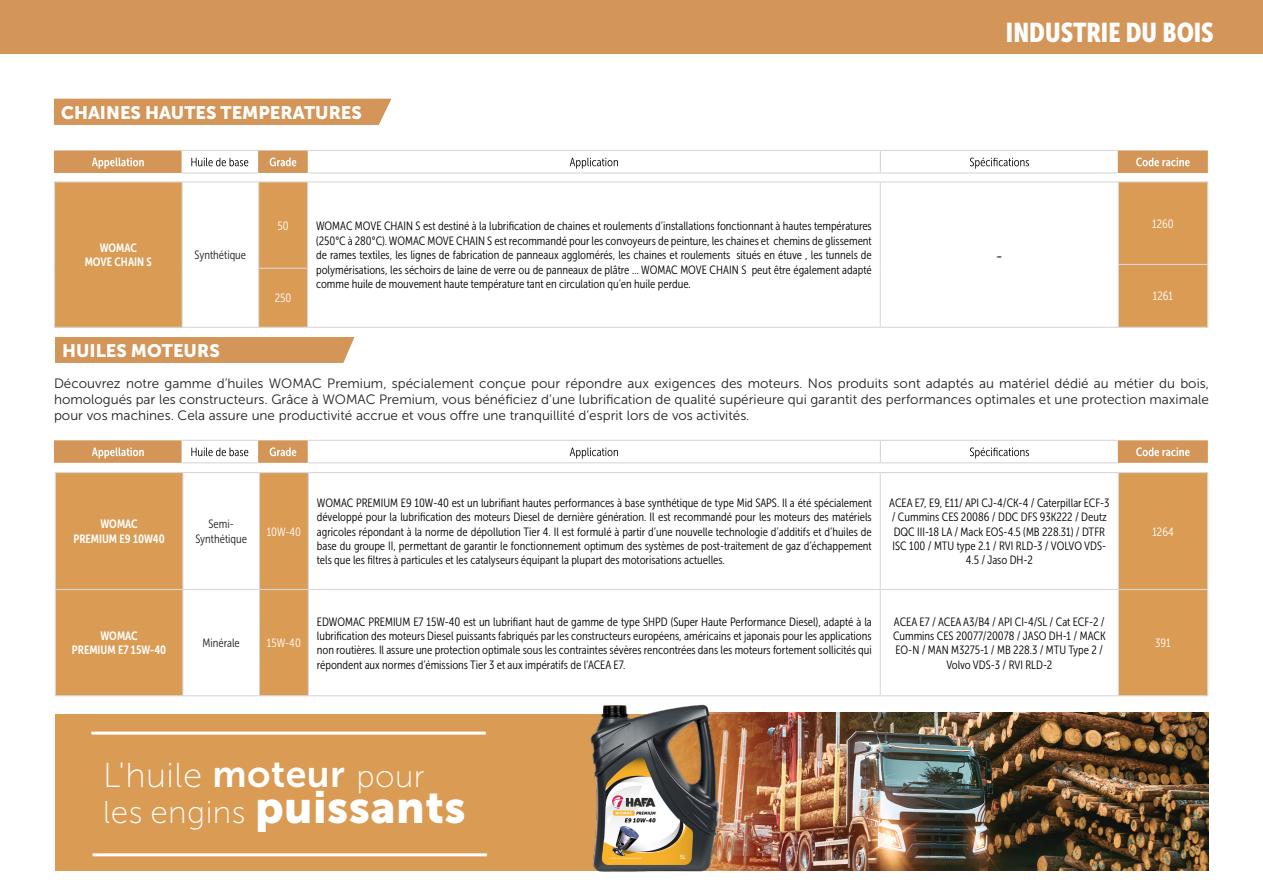
<style>
.page{position:relative;width:1263px;height:893px;background:#fff}
.page>*{position:absolute;margin:0;border:0;box-sizing:border-box;transform-origin:0 0}
.t1{font:34.5px "Museo Sans 100";letter-spacing:.015em;color:#fff}
.t2{font:31.5px "Museo Sans 100";letter-spacing:.015em;color:#fff}
.t3{font:27px "Museo Sans Cond 900";color:#fff}
.t4{font:18px "Museo Sans 900";color:#fff}
.t5{font:18px "Minion Pro";color:#000001}
.t6{font:13.5px/16.2px "Museo Sans 300";color:#231f20;text-align:justify}
.t7{font:12px/14.4px "Museo Sans Cond 300";color:#000;text-align:justify}
.t8{font:12px "Museo Sans Cond 700";color:#fff}
.t9{font:12px "Museo Sans Cond 300";color:#231f20}
.t10{font:12px "Museo Sans Cond 300";color:#fff}
.s1{font-family:"Museo Sans 700";font-size:37.5px}
.s2{font-size:31.5px}
.s3{font-family:"Museo Sans 900";font-size:45px}
</style>
<div class="page">
<div style="left:0;top:0;width:1263px;height:53px;background:#d39558"></div>
<hr style="left:182px;top:172px;width:76px;height:2px;background:#d8d8d8">
<hr style="left:308px;top:172px;width:572px;height:2px;background:#d8d8d8">
<hr style="left:880px;top:172px;width:238px;height:2px;background:#d8d8d8">
<svg style="left:54px;top:150px;width:1154px;height:23px"></svg>
<svg style="left:54px;top:440px;width:1154px;height:23px"></svg>
<div style="left:55px;top:182px;width:127px;height:145px;background:#da9b54"></div>
<hr style="left:54px;top:181px;width:128px;height:1px;background:#d8d8d8">
<hr style="left:182px;top:181px;width:77px;height:1px;background:#d8d8d8">
<hr style="left:259px;top:181px;width:49px;height:1px;background:#d8d8d8">
<hr style="left:308px;top:181px;width:572px;height:1px;background:#d8d8d8">
<hr style="left:880px;top:181px;width:238px;height:1px;background:#d8d8d8">
<hr style="left:1118px;top:181px;width:90px;height:1px;background:#d8d8d8">
<hr style="left:182px;top:327px;width:77px;height:1px;background:#d8d8d8">
<hr style="left:308px;top:327px;width:572px;height:1px;background:#d8d8d8">
<hr style="left:880px;top:327px;width:238px;height:1px;background:#d8d8d8">
<hr style="left:54px;top:182px;width:1px;height:82px;background:#d8d8d8">
<hr style="left:54px;top:268px;width:1px;height:59px;background:#d8d8d8">
<hr style="left:182px;top:182px;width:1px;height:82px;background:#d8d8d8">
<hr style="left:880px;top:182px;width:1px;height:82px;background:#d8d8d8">
<div style="left:258px;top:182px;width:50px;height:145px;background:#da9b54"></div>
<div style="left:1118px;top:182px;width:90px;height:145px;background:#da9b54"></div>
<hr style="left:182px;top:268px;width:1px;height:59px;background:#d8d8d8">
<hr style="left:258px;top:269px;width:1px;height:58px;background:#d8d8d8">
<hr style="left:307px;top:269px;width:1px;height:58px;background:#d8d8d8">
<hr style="left:880px;top:268px;width:1px;height:59px;background:#d8d8d8">
<hr style="left:1118px;top:268px;width:1px;height:59px;background:#d8d8d8">
<hr style="left:1207px;top:268px;width:1px;height:59px;background:#d8d8d8">
<hr style="left:54px;top:327px;width:128px;height:1px;background:#d8d8d8">
<hr style="left:258px;top:268px;width:50px;height:1px;background:#d8d8d8">
<hr style="left:259px;top:327px;width:49px;height:1px;background:#d8d8d8">
<hr style="left:1118px;top:264px;width:90px;height:1px;background:#d8d8d8">
<hr style="left:1118px;top:327px;width:90px;height:1px;background:#d8d8d8">
<div style="left:55px;top:337px;width:299px;height:26px;background:#d39558"></div>
<div style="left:56px;top:473px;width:126px;height:222px;background:#da9b54"></div>
<div style="left:260px;top:473px;width:48px;height:222px;background:#da9b54"></div>
<div style="left:1119px;top:473px;width:88px;height:222px;background:#da9b54"></div>
<hr style="left:55px;top:472px;width:128px;height:1px;background:#d8d8d8">
<hr style="left:183px;top:472px;width:76px;height:1px;background:#d8d8d8">
<hr style="left:259px;top:472px;width:49px;height:1px;background:#d8d8d8">
<hr style="left:308px;top:472px;width:572px;height:1px;background:#d8d8d8">
<hr style="left:880px;top:472px;width:238px;height:1px;background:#d8d8d8">
<hr style="left:1118px;top:472px;width:90px;height:1px;background:#d8d8d8">
<hr style="left:183px;top:589px;width:76px;height:1px;background:#d8d8d8">
<hr style="left:259px;top:589px;width:49px;height:1px;background:#d8d8d8">
<hr style="left:308px;top:589px;width:572px;height:1px;background:#d8d8d8">
<hr style="left:880px;top:589px;width:238px;height:1px;background:#d8d8d8">
<hr style="left:1118px;top:589px;width:90px;height:1px;background:#d8d8d8">
<hr style="left:183px;top:695px;width:76px;height:1px;background:#d8d8d8">
<hr style="left:259px;top:695px;width:49px;height:1px;background:#d8d8d8">
<hr style="left:308px;top:695px;width:572px;height:1px;background:#d8d8d8">
<hr style="left:880px;top:695px;width:238px;height:1px;background:#d8d8d8">
<hr style="left:1118px;top:695px;width:90px;height:1px;background:#d8d8d8">
<hr style="left:55px;top:473px;width:1px;height:116px;background:#d8d8d8">
<hr style="left:182px;top:473px;width:1px;height:116px;background:#d8d8d8">
<hr style="left:259px;top:473px;width:1px;height:116px;background:#d8d8d8">
<hr style="left:308px;top:473px;width:1px;height:116px;background:#d8d8d8">
<hr style="left:880px;top:473px;width:1px;height:116px;background:#d8d8d8">
<hr style="left:1118px;top:473px;width:1px;height:116px;background:#d8d8d8">
<hr style="left:1207px;top:473px;width:1px;height:116px;background:#d8d8d8">
<hr style="left:259px;top:590px;width:1px;height:105px;background:#d8d8d8">
<hr style="left:308px;top:590px;width:1px;height:105px;background:#d8d8d8">
<hr style="left:880px;top:590px;width:1px;height:105px;background:#d8d8d8">
<hr style="left:1118px;top:590px;width:1px;height:105px;background:#d8d8d8">
<hr style="left:1207px;top:590px;width:1px;height:105px;background:#d8d8d8">
<hr style="left:55px;top:589px;width:128px;height:1px;background:#d8d8d8">
<hr style="left:55px;top:590px;width:1px;height:105px;background:#d8d8d8">
<hr style="left:182px;top:590px;width:1px;height:105px;background:#d8d8d8">
<hr style="left:55px;top:695px;width:128px;height:1px;background:#d8d8d8">
<div style="left:54px;top:99px;width:337px;height:26px;background:#d39558"></div>
<div style="left:55px;top:714px;width:1030px;height:156px;background:#da9b54"></div>
<img style="left:749px;top:713px;width:460px;height:157px">
<img style="left:572px;top:704px;width:177px;height:168px">
<hr style="left:93px;top:853px;width:394px;height:3px;background:#fff">
<hr style="left:91px;top:732px;width:395px;height:3px;background:#fff">
<p class="t4" style="left:61px;top:102px;width:302px">CHAINES HAUTES TEMPERATURES</p>
<p class="t3" style="left:1006px;top:17px;width:209px">INDUSTRIE DU BOIS</p>
<p class="t8" style="left:100px;top:241px;width:39px">WOMAC</p>
<p class="t8" style="left:85px;top:255px;width:69px">MOVE CHAIN S</p>
<p class="t9" style="left:195px;top:248px;width:53px">Synthétique</p>
<p class="t10" style="left:1152px;top:217px;width:23px">1260</p>
<p class="t10" style="left:278px;top:219px;width:13px">50</p>
<p class="t7" style="left:316px;top:219px;width:557px">WOMAC MOVE CHAIN S est destiné à la lubrification de chaines et roulements d’installations fonctionnant à hautes températures (250°C à 280°C). WOMAC MOVE CHAIN S est recommandé pour les convoyeurs de peinture, les chaines et chemins de glissement de rames textiles, les lignes de fabrication de panneaux agglomérés, les chaines et roulements situés en étuve , les tunnels de polymérisations, les séchoirs de laine de verre ou de panneaux de plâtre … WOMAC MOVE CHAIN S peut être également adapté comme huile de mouvement haute température tant en circulation qu’en huile perdue.</p>
<p class="t5" style="left:996px;top:243px;width:8px">-</p>
<p class="t10" style="left:275px;top:292px;width:18px">250</p>
<p class="t10" style="left:1153px;top:290px;width:22px">1261</p>
<p class="t4" style="left:62px;top:340px;width:159px">HUILES MOTEURS</p>
<p class="t6" style="left:54px;top:375px;width:1156px">Découvrez notre gamme d’huiles WOMAC Premium, spécialement conçue pour répondre aux exigences des moteurs. Nos produits sont adaptés au matériel dédié au métier du bois, homologués par les constructeurs. Grâce à WOMAC Premium, vous bénéficiez d’une lubrification de qualité supérieure qui garantit des performances optimales et une protection maximale pour vos machines. Cela assure une productivité accrue et vous offre une tranquillité d’esprit lors de vos activités.</p>
<p class="t8" style="left:100px;top:517px;width:39px">WOMAC</p>
<p class="t8" style="left:73px;top:532px;width:93px">PREMIUM E9 10W40</p>
<p class="t8" style="left:100px;top:629px;width:39px">WOMAC</p>
<p class="t8" style="left:72px;top:643px;width:96px">PREMIUM E7 15W-40</p>
<p class="t9" style="left:209px;top:518px;width:27px">Semi-</p>
<p class="t9" style="left:195px;top:532px;width:53px">Synthétique</p>
<p class="t10" style="left:267px;top:525px;width:36px">10W-40</p>
<p class="t7" style="left:317px;top:495px;width:556px">WOMAC PREMIUM E9 10W-40 est un lubrifiant hautes performances à base synthétique de type Mid SAPS. Il a été spécialement développé pour la lubrification des moteurs Diesel de dernière génération. Il est recommandé pour les moteurs des matériels agricoles répondant à la norme de dépollution Tier 4. Il est formulé à partir d’une nouvelle technologie d’additifs et d’huiles de base du groupe II, permettant de garantir le fonctionnement optimum des systèmes de post-traitement de gaz d’échappement tels que les filtres à particules et les catalyseurs équipant la plupart des motorisations actuelles.</p>
<p class="t7" style="left:889px;top:495px;width:222px;text-align:center">ACEA E7, E9, E11/ API CJ-4/CK-4 / Caterpillar ECF-3 / Cummins CES 20086 / DDC DFS 93K222 / Deutz DQC III-18 LA / Mack EOS-4.5 (MB 228.31) / DTFR ISC 100 / MTU type 2.1 / RVI RLD-3 / VOLVO VDS-4.5 / Jaso DH-2</p>
<p class="t9" style="left:203px;top:636px;width:39px">Minérale</p>
<p class="t10" style="left:267px;top:636px;width:35px">15W-40</p>
<p class="t7" style="left:317px;top:614px;width:556px">EDWOMAC PREMIUM E7 15W-40 est un lubrifiant haut de gamme de type SHPD (Super Haute Performance Diesel), adapté à la lubrification des moteurs Diesel puissants fabriqués par les constructeurs européens, américains et japonais pour les applications non routières. Il assure une protection optimale sous les contraintes sévères rencontrées dans les moteurs fortement sollicités qui répondent aux normes d’émissions Tier 3 et aux impératifs de l’ACEA E7.</p>
<p class="t7" style="left:893px;top:614px;width:214px;text-align:center">ACEA E7 / ACEA A3/B4 / API CI-4/SL / Cat ECF-2 / Cummins CES 20077/20078 / JASO DH-1 / MACK EO-N / MAN M3275-1 / MB 228.3 / MTU Type 2 / Volvo VDS-3 / RVI RLD-2</p>
<p class="t1" style="left:103px;top:756px;width:323px">L'huile <span class="s1">moteur</span> <span class="s2">pour</span></p>
<p class="t2" style="left:103px;top:795px;width:364px">les engins <span class="s3">puissants</span></p>
<p class="t10" style="left:1152px;top:525px;width:23px">1264</p>
<p class="t10" style="left:1155px;top:636px;width:17px">391</p>
</div>
